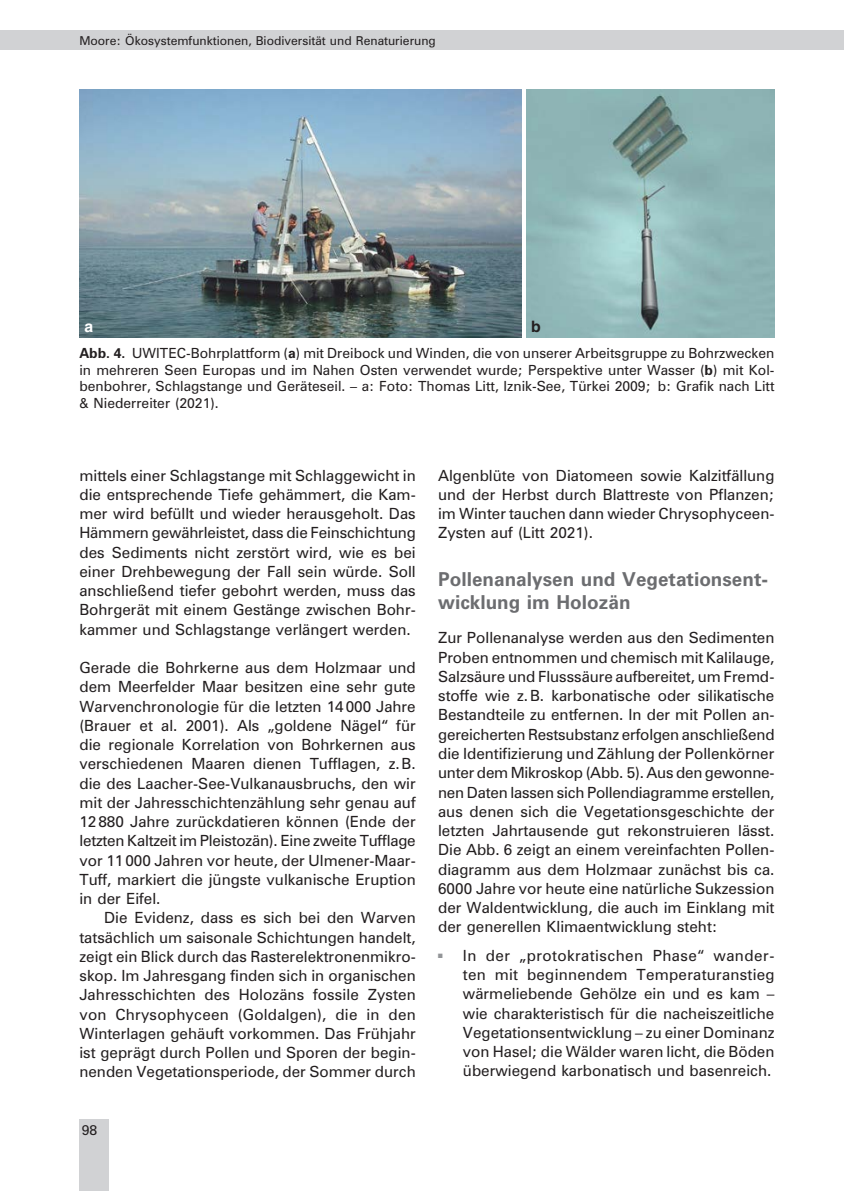
<style>
.page{position:relative;width:844px;height:1191px;background:#fff}
.page>*{position:absolute;margin:0;border:0;box-sizing:border-box;transform-origin:0 0}
.Überschrift1{font:700 19.25px/23.1px "Zurich BT";color:#6c6d70}
.Abbildung{font:700 15.75px "Helvetica";color:#fff}
.Abbildung-2{font:700 15.75px "Helvetica";color:#231f20}
.Text{font:15.4px/19.2px "Zurich BT";color:#231f20;text-align:justify}
.Text_eingerückt{font:15.4px/19.2px "Zurich BT";color:#231f20;text-align:justify}
.Abbildung-3{font:14px/16.8px "Zurich BT";color:#231f20;text-align:justify}
.t1{font:12.25px "Zurich BT";color:#231f20}
.Text_eingerückt-2{font:7px "PFE Roman";color:#939598}
.s1{font-weight:700}
.s2{font-family:"Helvetica"}
</style>
<div class="page">
<div style="left:79px;top:1119px;width:30px;height:72px;background:#d1d2d4"></div>
<svg style="left:843px;top:30px;width:1px;height:20px"></svg>
<div style="left:0;top:30px;width:843px;height:20px;background:#d1d2d4"></div>
<img style="left:79px;top:89px;width:442px;height:248px">
<img style="left:526px;top:89px;width:248px;height:248px">
<p class="t1" style="left:79px;top:33px;width:358px">Moore: Ökosystemfunktionen, Biodiversität und Renaturierung</p>
<p class="Abbildung" style="left:84px;top:317px;width:10px">a</p>
<p class="Abbildung-2" style="left:531px;top:317px;width:11px">b</p>
<p class="Abbildung-3" style="left:79px;top:344px;width:696px"><span class="s1">Abb. 4.</span> UWITEC-Bohrplattform (<span class="s1">a</span>) mit Dreibock und Winden, die von unserer Arbeitsgruppe zu Bohrzwecken in mehreren Seen Europas und im Nahen Osten verwendet wurde; Perspektive unter Wasser (<span class="s1">b</span>) mit Kol&shy;benbohrer, Schlagstange und Geräteseil. – a: Foto: Thomas Litt, Iznik-See, Türkei 2009; b: Grafik nach Litt <span class="s2">&amp;</span> Niederreiter (2021).</p>
<p class="Text" style="left:79px;top:465px;width:338px">mittels einer Schlagstange mit Schlaggewicht in die entsprechende Tiefe gehämmert, die Kam&shy;mer wird befüllt und wieder herausgeholt. Das Hämmern gewährleistet, dass die Feinschichtung des Sediments nicht zerstört wird, wie es bei einer Drehbewegung der Fall sein würde. Soll anschließend tiefer gebohrt werden, muss das Bohrgerät mit einem Gestänge zwischen Bohr&shy;kammer und Schlagstange verlängert werden.</p>
<p class="Text" style="left:79px;top:658px;width:338px">Gerade die Bohrkerne aus dem Holzmaar und dem Meerfelder Maar besitzen eine sehr gute Warvenchronologie für die letzten 14000 Jahre (Brauer et al. 2001). Als „goldene Nägel“ für die regionale Korrelation von Bohrkernen aus verschiedenen Maaren dienen Tufflagen, z.B. die des Laacher-See-Vulkanausbruchs, den wir mit der Jahresschichtenzählung sehr genau auf 12880 Jahre zurückdatieren können (Ende der letzten Kaltzeit im Pleistozän). Eine zweite Tufflage vor 11000 Jahren vor heute, der Ulmener-Maar-Tuff, markiert die jüngste vulkanische Eruption in der Eifel.</p>
<p class="Text" style="left:79px;top:908px;width:338px;text-indent:25px">Die Evidenz, dass es sich bei den Warven tatsächlich um saisonale Schichtungen handelt, zeigt ein Blick durch das Rasterelektronenmikro&shy;skop. Im Jahresgang finden sich in organischen Jahresschichten des Holozäns fossile Zysten von Chrysophyceen (Goldalgen), die in den Winterlagen gehäuft vorkommen. Das Frühjahr ist geprägt durch Pollen und Sporen der begin&shy;nenden Vegetationsperiode, der Sommer durch</p>
<p class="Abbildung-3" style="left:82px;top:1121px;width:17px">98</p>
<p class="Text" style="left:438px;top:465px;width:338px">Algenblüte von Diatomeen sowie Kalzitfällung und der Herbst durch Blattreste von Pflanzen; im Winter tauchen dann wieder Chrysophyceen-Zysten auf (Litt 2021).</p>
<p class="Überschrift1" style="left:438px;top:567px;width:331px">Pollenanalysen und Vegetationsent&shy;wicklung im Holozän</p>
<p class="Text" style="left:438px;top:628px;width:338px">Zur Pollenanalyse werden aus den Sedimenten Proben entnommen und chemisch mit Kalilauge, Salzsäure und Flusssäure aufbereitet, um Fremd&shy;stoffe wie z.B. karbonatische oder silikatische Bestandteile zu entfernen. In der mit Pollen an&shy;gereicherten Restsubstanz erfolgen anschließend die Identifizierung und Zählung der Pollenkörner unter dem Mikroskop (Abb. 5). Aus den gewonne&shy;nen Daten lassen sich Pollendiagramme erstellen, aus denen sich die Vegetationsgeschichte der letzten Jahrtausende gut rekonstruieren lässt.<br>Die Abb. 6 zeigt an einem vereinfachten Pollen&shy;diagramm aus dem Holzmaar zunächst bis ca.<br>6000 Jahre vor heute eine natürliche Sukzession der Waldentwicklung, die auch im Einklang mit der generellen Klimaentwicklung steht:</p>
<p class="Text_eingerückt-2" style="left:438px;top:951px;width:6px">(</p>
<p class="Text_eingerückt" style="left:463px;top:945px;width:313px">In der „protokratischen Phase“ wander&shy;ten mit beginnendem Temperaturanstieg wärmeliebende Gehölze ein und es kam – wie charakteristisch für die nacheiszeitliche Vegetationsentwicklung – zu einer Dominanz von Hasel; die Wälder waren licht, die Böden überwiegend karbonatisch und basenreich.</p>
</div>
